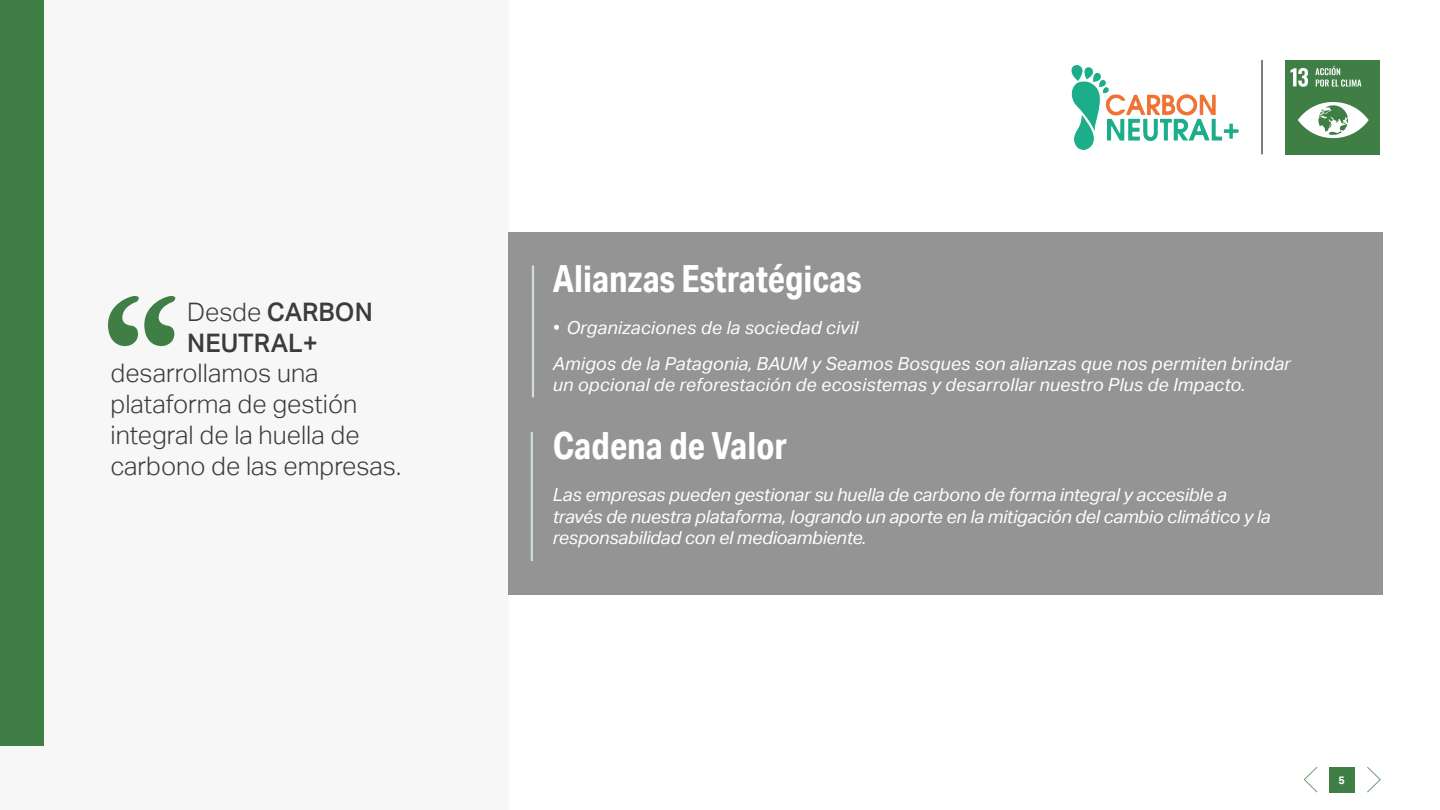
<style>
.page{position:relative;width:1440px;height:810px;background:#fff}
.page>*{position:absolute;margin:0;border:0;box-sizing:border-box;transform-origin:0 0}
.t1{font:700 37.5px "Aktiv Grotesk Cd";color:#fff}
.t2{font:300 25.5px/30.8px "Aktiv Grotesk";color:#3c3c3b}
.t3{font:500 25.5px/30.8px "Aktiv Grotesk";color:#3c3c3b}
.t4{font:italic 18px/21.8px "Aktiv Grotesk";letter-spacing:-.01em;color:#fff}
.t5{font:italic 18px/35.2px "Aktiv Grotesk";letter-spacing:.01em;color:#fff}
.t6{font:700 10.88px "Aktiv Grotesk";color:#fff}
.s1{font-weight:300}
</style>
<div class="page">
<div style="left:1329px;top:767px;width:25px;height:26px;background:#3f7e44"></div>
<img style="left:1285px;top:60px;width:95px;height:95px">
<hr style="left:1262px;top:60px;width:1px;height:94px;background:#000">
<svg style="left:1303px;top:766px;width:15px;height:27px"></svg>
<svg style="left:1367px;top:766px;width:14px;height:27px"></svg>
<img style="left:1071px;top:66px;width:168px;height:83px">
<div style="left:0;top:0;width:508px;height:810px;background:#f7f7f7"></div>
<div style="left:0;top:0;width:44px;height:746px;background:#3f7e44"></div>
<div style="left:508px;top:232px;width:874px;height:364px;background:#949494"></div>
<hr style="left:532px;top:266px;width:2px;height:132px;background:#cfdfd0">
<svg style="left:108px;top:296px;width:67px;height:50px"></svg>
<hr style="left:531px;top:432px;width:2px;height:129px;background:#cfdfd0">
<h2 class="t3" style="left:187px;top:297px;width:187px"><span class="s1">Desde</span> CARBON<br>NEUTRAL+</h2>
<h2 class="t2" style="left:111px;top:358px;width:292px">desarrollamos una plataforma de gestión integral de la huella de carbono de las empresas.</h2>
<h1 class="t1" style="left:553px;top:256px;width:310px">Alianzas Estratégicas</h1>
<p class="t5" style="left:553px;top:310px;width:740px">• Organizaciones de la sociedad civil<br>Amigos de la Patagonia, BAUM y Seamos Bosques son alianzas que nos permiten brindar</p>
<p class="t5" style="left:553px;top:367px;width:694px">un opcional de reforestación de ecosistemas y desarrollar nuestro Plus de Impacto.</p>
<h1 class="t1" style="left:553px;top:422px;width:236px">Cadena de Valor</h1>
<p class="t4" style="left:553px;top:484px;width:719px">Las empresas pueden gestionar su huella de carbono de forma integral y accesible a través de nuestra plataforma, logrando un aporte en la mitigación del cambio climático y la responsabilidad con el medioambiente.</p>
<p class="t6" style="left:1338px;top:774px;width:8px">5</p>
</div>
